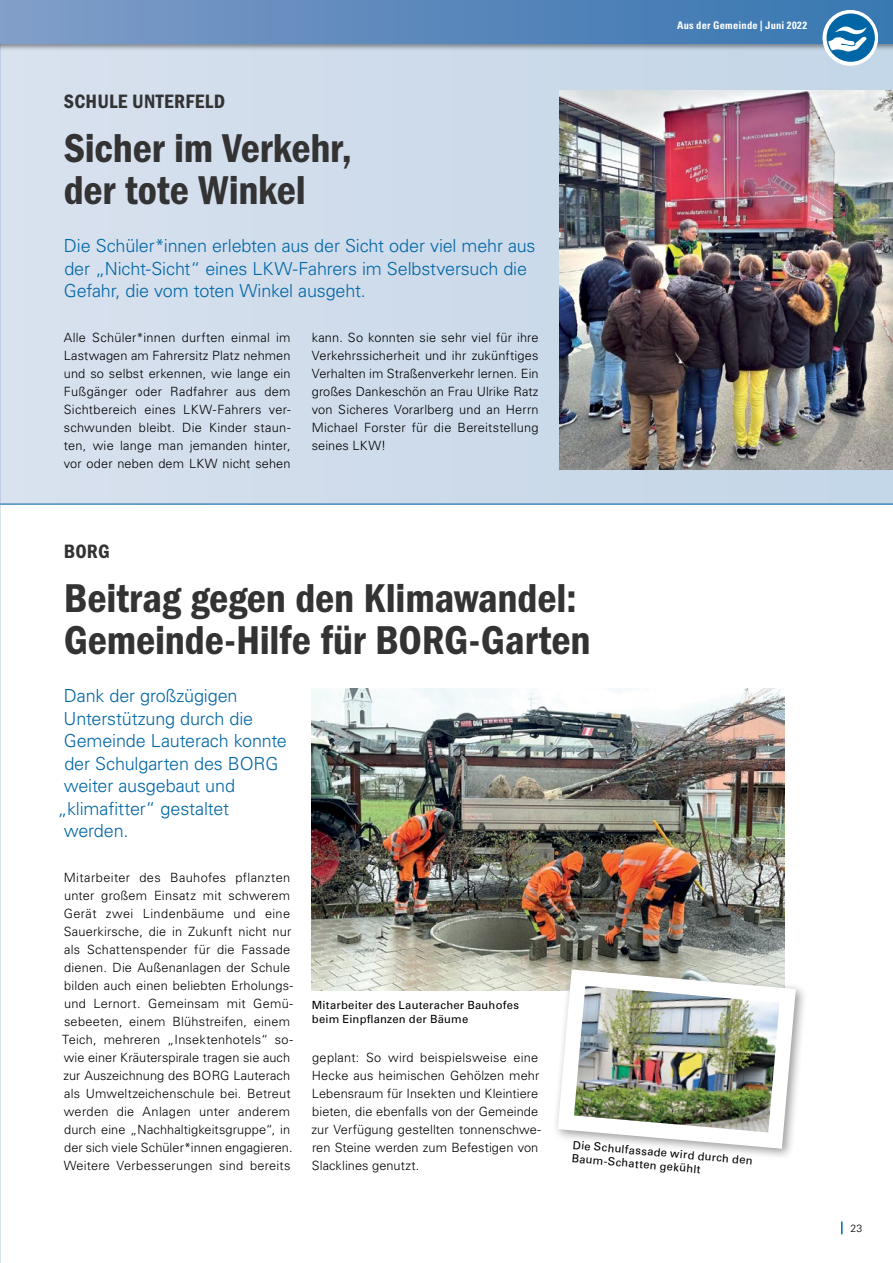
<style>
.page{position:relative;width:893px;height:1263px;background:#fff}
.page>*{position:absolute;margin:0;border:0;box-sizing:border-box;transform-origin:0 0}
.t1{font:600 40.5px/42px "Franklin Gothic Cond ITC";letter-spacing:-.005em;color:#333334}
.t2{font:600 19.5px "Franklin Gothic Cond ITC";letter-spacing:.01em;color:#333334}
.t3{font:300 18px/22.5px "Univers LT Pro 45";letter-spacing:-.01em;color:#0066a6}
.t4{font:300 12.75px/18px "Univers LT Pro 45";letter-spacing:.015em;color:#000;text-align:justify}
.t5{font:11.25px/13.5px "Univers LT Pro 55 Roman";letter-spacing:.02em;color:#000}
.t6{font:700 condensed 10.5px "Univers LT Pro";letter-spacing:.025em;color:#fff}
.t7{font:300 10.5px "Univers LT Pro 45";color:#000}
</style>
<div class="page">
<div style="left:0;top:0;width:893px;height:504px;background:#d1ddeb"></div>
<img style="left:560px;top:90px;width:333px;height:380px">
<img style="left:312px;top:688px;width:473px;height:302px">
<img style="left:550px;top:961px;width:254px;height:196px">
<hr style="left:0;top:504px;width:893px;height:1px;background:#0066a6">
<svg style="left:0;top:51px;width:1px;height:1212px"></svg>
<div style="left:0;top:0;width:893px;height:51px;background:#000;opacity:.4"></div>
<div style="left:0;top:0;width:893px;height:43px;background:linear-gradient(to right,#809cc7,#3776b1)"></div>
<svg style="left:841px;top:1221px;width:2px;height:13px"></svg>
<svg style="left:823px;top:10px;width:55px;height:55px"></svg>
<div style="left:826px;top:14px;width:49px;height:48px;background:#0066a6;border-radius:50%"></div>
<svg style="left:828px;top:27px;width:39px;height:25px"></svg>
<h2 class="t2" style="left:64px;top:90px;width:163px">SCHULE UNTERFELD</h2>
<h1 class="t1" style="left:64px;top:127px;width:290px">Sicher im Verkehr, der tote Winkel</h1>
<h3 class="t3" style="left:64px;top:234px;width:473px">Die Schüler*innen erlebten aus der Sicht oder viel mehr aus der „Nicht-Sicht“ eines LKW-Fahrers im Selbstversuch die<br>Gefahr, die vom toten Winkel ausgeht.</h3>
<p class="t4" style="left:64px;top:328px;width:228px">Alle Schüler*innen durften einmal im Lastwagen am Fahrersitz Platz nehmen und so selbst erkennen, wie lange ein Fußgänger oder Radfahrer aus dem Sichtbereich eines LKW-Fahrers ver&shy;schwunden bleibt. Die Kinder staun&shy;ten, wie lange man jemanden hinter, vor oder neben dem LKW nicht sehen</p>
<p class="t4" style="left:312px;top:328px;width:228px">kann. So konnten sie sehr viel für ihre Verkehrssicherheit und ihr zukünftiges Verhalten im Straßenverkehr lernen. Ein großes Dankeschön an Frau Ulrike Ratz von Sicheres Vorarlberg und an Herrn Michael Forster für die Bereitstellung seines LKW!</p>
<h2 class="t2" style="left:64px;top:540px;width:47px">BORG</h2>
<h1 class="t1" style="left:64px;top:577px;width:528px">Beitrag gegen den Klimawandel:<br>Gemeinde-Hilfe für BORG-Garten</h1>
<h3 class="t3" style="left:64px;top:684px;width:175px">Dank der großzügigen</h3>
<h3 class="t3" style="left:64px;top:706px;width:191px">Unterstützung durch die</h3>
<h3 class="t3" style="left:64px;top:729px;width:225px">Gemeinde Lauterach konnte</h3>
<h3 class="t3" style="left:64px;top:751px;width:216px">der Schulgarten des BORG</h3>
<h3 class="t3" style="left:64px;top:774px;width:173px">weiter ausgebaut und</h3>
<h3 class="t3" style="left:58px;top:796px;width:173px">„klimafitter“ gestaltet</h3>
<h3 class="t3" style="left:64px;top:819px;width:66px">werden.</h3>
<p class="t6" style="left:677px;top:19px;width:132px">Aus der Gemeinde | Juni 2022</p>
<p class="t4" style="left:62px;top:868px;width:232px;text-align:left">Mitarbeiter des Bauhofes pflanzten unter großem Einsatz mit schwerem Gerät zwei Lindenbäume und eine Sauerkirsche, die in Zukunft nicht nur als Schattenspender für die Fassade dienen. Die Außenanlagen der Schule bilden auch einen beliebten Erholungs&shy;und Lernort. Gemeinsam mit Gemü&shy;sebeeten, einem Blühstreifen, einem Teich, mehreren „Insektenhotels“ so&shy;wie einer Kräuterspirale tragen sie auch zur Auszeichnung des BORG Lauterach als Umweltzeichenschule bei. Betreut werden die Anlagen unter anderem durch eine „Nachhaltigkeitsgruppe“, in der sich viele Schüler*innen engagieren.<br>Weitere Verbesserungen sind bereits</p>
<p class="t5" style="left:312px;top:998px;width:209px">Mitarbeiter des Lauteracher Bauhofes beim Einpflanzen der Bäume</p>
<p class="t4" style="left:312px;top:1048px;width:231px;text-align:left">geplant: So wird beispielsweise eine Hecke aus heimischen Gehölzen mehr Lebensraum für Insekten und Kleintiere bieten, die ebenfalls von der Gemeinde zur Verfügung gestellten tonnenschwe&shy;ren Steine werden zum Befestigen von Slacklines genutzt.</p>
<p class="t5" style="left:574px;top:1137px;width:182px;rotate:5deg">Die Schulfassade wird durch den<br>Baum-Schatten gekühlt</p>
<p class="t7" style="left:850px;top:1221px;width:13px">23</p>
</div>
